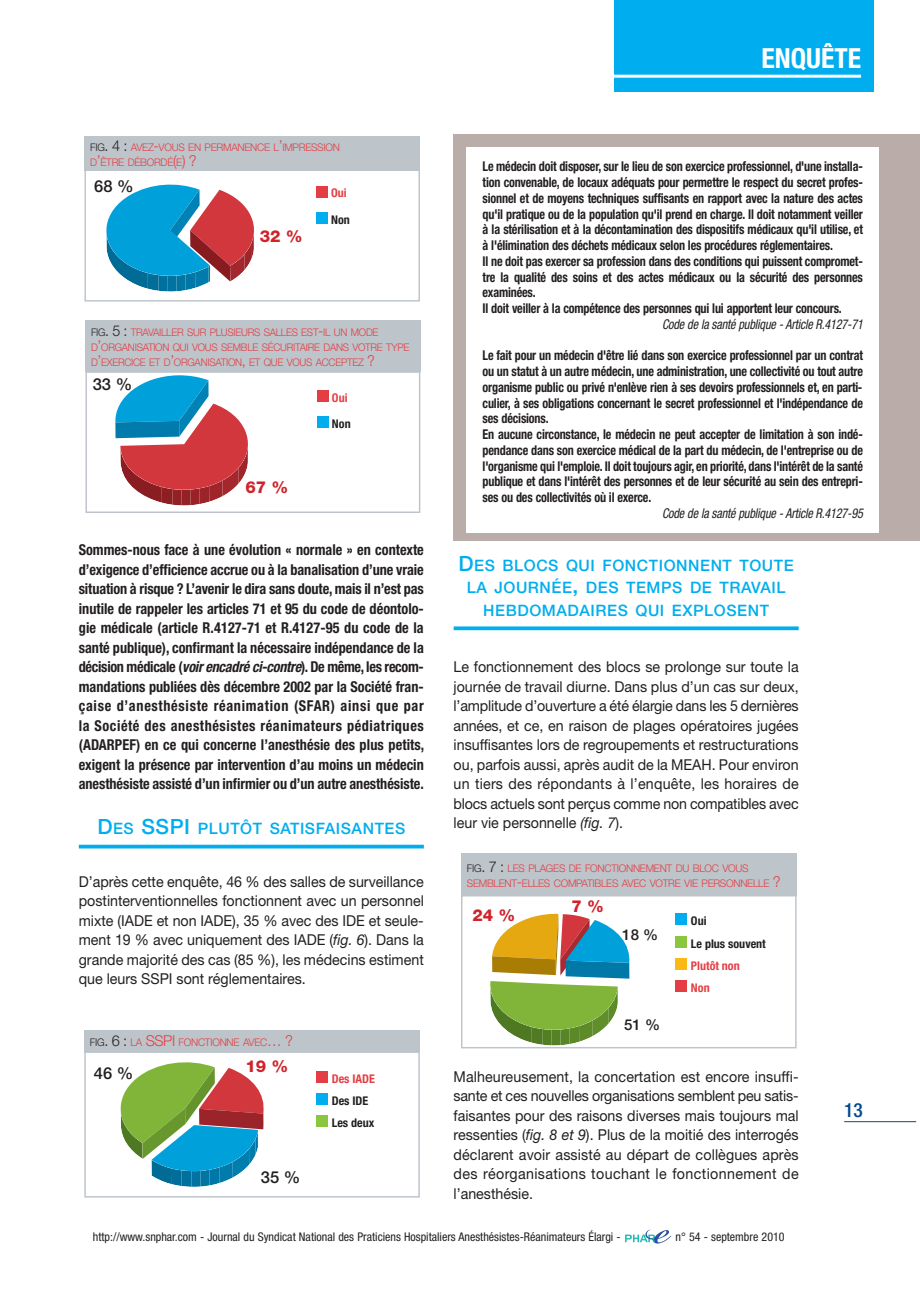
<style>
.page{position:relative;width:920px;height:1290px;background:#fff}
.page>*{position:absolute;margin:0;border:0;box-sizing:border-box;transform-origin:0 0}
.t1{font:700 condensed 27.75px "Helvetica Neue";color:#fff}
.t2{font:500 condensed 19.5px "Helvetica Neue";color:#014990}
.t3{font:800 16.5px "Helvetica Neue";color:#cf232a}
.t4{font:500 16.5px "Helvetica Neue";color:#231f20}
.t5{font:500 15.75px/22.5px "Helvetica Neue";letter-spacing:.035em;color:#00aeef;text-align:center}
.t6{font:15px/19.5px "Helvetica Neue";color:#231f20;text-align:justify;scale:.95 1}
.t7{font:700 condensed 15px/19.5px "Helvetica Neue";letter-spacing:-.005em;color:#231f20;text-align:justify;scale:.95 1}
.t8{font:500 15px "Helvetica Neue";color:#231f20}
.t9{font:700 condensed 13.5px/15.8px "Helvetica Neue";letter-spacing:-.015em;color:#231f20;scale:.9 1}
.t10{font:italic condensed 13.5px "Helvetica Neue";letter-spacing:-.01em;color:#231f20;scale:.9 1}
.t11{font:condensed 12px "Helvetica Neue";color:#231f20}
.t12{font:700 condensed 12px/22.4px "Helvetica Neue";color:#231f20}
.t13{font:700 condensed 12px/22.4px "Helvetica Neue";color:#e43e44}
.t14{font:300 10.5px/15px "Helvetica Neue";letter-spacing:-.025em;color:#e43e44}
.t15{font:300 10.5px/15px "Helvetica Neue";letter-spacing:-.025em;color:#e43e44;scale:.95 1}
.s1{color:#231f20}
.s2{font-size:15px;color:#231f20}
.s3{font-size:15px}
.s4{font-style:italic}
.s5{font-size:21px}
</style>
<div class="page">
<hr style="left:79px;top:845px;width:345px;height:3px;background:#00aeef">
<svg style="left:454px;top:626px;width:345px;height:4px"></svg>
<hr style="left:844px;top:1121px;width:72px;height:1px;background:#014990">
<svg style="left:625px;top:1229px;width:46px;height:14px"></svg>
<div style="left:614px;top:0;width:259px;height:92px;background:#00aeef"></div>
<hr style="left:576px;top:75px;width:285px;height:3px;background:#fff">
<div style="left:84px;top:167px;width:336px;height:135px;border:1px solid #bdc4ca"></div>
<svg style="left:106px;top:184px;width:148px;height:108px"></svg>
<div style="left:316px;top:186px;width:11px;height:11px;background:#e43e44"></div>
<div style="left:316px;top:212px;width:11px;height:12px;background:#00aeef"></div>
<div style="left:84px;top:136px;width:336px;height:35px;background:#bdc4ca"></div>
<div style="left:85px;top:321px;width:336px;height:51px;background:#bdc4ca"></div>
<div style="left:85px;top:371px;width:335px;height:142px;border:1px solid #bdc4ca"></div>
<div style="left:317px;top:390px;width:11px;height:12px;background:#e43e44"></div>
<div style="left:317px;top:417px;width:11px;height:11px;background:#00aeef"></div>
<svg style="left:115px;top:375px;width:133px;height:130px"></svg>
<div style="left:84px;top:1030px;width:336px;height:23px;background:#bdc4ca"></div>
<div style="left:84px;top:1051px;width:336px;height:146px;border:1px solid #bdc4ca"></div>
<div style="left:316px;top:1071px;width:12px;height:11px;background:#e43e44"></div>
<div style="left:316px;top:1093px;width:12px;height:12px;background:#00aeef"></div>
<div style="left:316px;top:1115px;width:12px;height:12px;background:#8bc63e"></div>
<svg style="left:120px;top:1062px;width:144px;height:125px"></svg>
<div style="left:454px;top:135px;width:466px;height:406px;background:#b9aca9"></div>
<div style="left:467px;top:147px;width:412px;height:385px;background:#fff"></div>
<div style="left:461px;top:853px;width:336px;height:43px;background:#bdc4ca"></div>
<div style="left:461px;top:895px;width:336px;height:153px;border:1px solid #bdc4ca"></div>
<div style="left:675px;top:913px;width:12px;height:12px;background:#00aeef"></div>
<div style="left:675px;top:936px;width:12px;height:12px;background:#8bc63e"></div>
<div style="left:675px;top:958px;width:12px;height:12px;background:#fcb814"></div>
<div style="left:675px;top:980px;width:12px;height:12px;background:#e43e44"></div>
<svg style="left:490px;top:913px;width:140px;height:132px"></svg>
<p class="t14" style="left:90px;top:141px;width:251px"><span class="s1">FIG</span><span class="s2">. 4 :</span> AVEZ<span class="s3">-</span>VOUS EN PERMANENCE L<span class="s3">’</span>IMPRESSION<br>D<span class="s3">’</span>ÊTRE DÉBORDÉ<span class="s3">(</span>E<span class="s3">) ?</span></p>
<p class="t4" style="left:94px;top:180px;width:41px">68 %</p>
<p class="t3" style="left:260px;top:230px;width:44px">32 %</p>
<p class="t13" style="left:331px;top:183px;width:17px">Oui</p>
<p class="t12" style="left:331px;top:209px;width:20px">Non</p>
<p class="t15" style="left:91px;top:325px;width:337px"><span class="s1">FIG</span><span class="s2">. 5 :</span> TRAVAILLER SUR PLUSIEURS SALLES EST<span class="s3">-</span>IL UN MODE<br>D<span class="s3">’</span>ORGANISATION QUI VOUS SEMBLE SÉCURITAIRE DANS VOTRE TYPE<br>D<span class="s3">’</span>EXERCICE ET D<span class="s3">’</span>ORGANISATION<span class="s3">,</span> ET QUE VOUS ACCEPTEZ <span class="s3">?</span></p>
<p class="t13" style="left:332px;top:387px;width:17px">Oui</p>
<p class="t12" style="left:332px;top:414px;width:20px">Non</p>
<p class="t4" style="left:93px;top:378px;width:41px">33 %</p>
<p class="t3" style="left:245px;top:481px;width:44px">67 %</p>
<p class="t7" style="left:79px;top:541px;width:365px">Sommes-nous face à une évolution « normale » en contexte d’exigence d’efficience accrue ou à la banalisation d’une vraie situation à risque ? L’avenir le dira sans doute, mais il n’est pas inutile de rappeler les articles 71 et 95 du code de déontolo&shy;gie médicale (article R.4127-71 et R.4127-95 du code de la santé publique), confirmant la nécessaire indépendance de la décision médicale (<span class="s4">voir encadré ci-contre</span>). De même, les recom&shy;mandations publiées dès décembre 2002 par la Société fran&shy;çaise d’anesthésiste réanimation (SFAR) ainsi que par la Société des anesthésistes réanimateurs pédiatriques (ADARPEF) en ce qui concerne l’anesthésie des plus petits, exigent la présence par intervention d’au moins un médecin anesthésiste assisté d’un infirmier ou d’un autre anesthésiste.</p>
<p class="t5" style="left:97px;top:819px;width:309px"><span class="s5">D</span>ES <span class="s5">SSPI</span> PLUTÔT SATISFAISANTES</p>
<p class="t6" style="left:79px;top:873px;width:365px">D’après cette enquête, 46 % des salles de surveillance postinterventionnelles fonctionnent avec un personnel mixte (IADE et non IADE), 35 % avec des IDE et seule&shy;ment 19 % avec uniquement des IADE (<span class="s4">fig. 6</span>). Dans la grande majorité des cas (85 %), les médecins estiment que leurs SSPI sont réglementaires.</p>
<p class="t14" style="left:90px;top:1036px;width:204px"><span class="s1">FIG</span><span class="s2">. 6 :</span> LA <span class="s3">SSPI</span> FONCTIONNE AVEC<span class="s3">… ?</span></p>
<p class="t3" style="left:246px;top:1060px;width:44px">19 %</p>
<p class="t4" style="left:94px;top:1067px;width:41px">46 %</p>
<p class="t13" style="left:332px;top:1068px;width:45px">Des IADE</p>
<p class="t12" style="left:332px;top:1090px;width:44px">Des IDE<br>Les deux</p>
<p class="t4" style="left:261px;top:1171px;width:41px">35 %</p>
<h1 class="t1" style="left:761px;top:48px;width:101px">ENQUÊTE</h1>
<p class="t9" style="left:483px;top:160px;width:424px">Le médecin doit disposer, sur le lieu de son exercice professionnel, d'une installa&shy;tion convenable, de locaux adéquats pour permettre le respect du secret profes&shy;sionnel et de moyens techniques suffisants en rapport avec la nature des actes qu'il pratique ou de la population qu'il prend en charge. Il doit notamment veiller à la stérilisation et à la décontamination des dispositifs médicaux qu'il utilise, et à l'élimination des déchets médicaux selon les procédures réglementaires.<br>Il ne doit pas exercer sa profession dans des conditions qui puissent compromet&shy;tre la qualité des soins et des actes médicaux ou la sécurité des personnes examinées.<br>Il doit veiller à la compétence des personnes qui lui apportent leur concours.</p>
<p class="t10" style="left:662px;top:319px;width:225px">Code de la santé publique - Article R.4127-71</p>
<p class="t9" style="left:483px;top:349px;width:424px">Le fait pour un médecin d'être lié dans son exercice professionnel par un contrat ou un statut à un autre médecin, une administration, une collectivité ou tout autre organisme public ou privé n'enlève rien à ses devoirs professionnels et, en parti&shy;culier, à ses obligations concernant le secret professionnel et l'indépendance de ses décisions.<br>En aucune circonstance, le médecin ne peut accepter de limitation à son indé&shy;pendance dans son exercice médical de la part du médecin, de l'entreprise ou de l'organisme qui l'emploie. Il doit toujours agir, en priorité, dans l'intérêt de la santé publique et dans l'intérêt des personnes et de leur sécurité au sein des entrepri&shy;ses ou des collectivités où il exerce.</p>
<p class="t10" style="left:662px;top:508px;width:225px">Code de la santé publique - Article R.4127-95</p>
<p class="t5" style="left:458px;top:555px;width:337px"><span class="s5">D</span>ES BLOCS QUI FONCTIONNENT TOUTE<br>LA JOURNÉE<span class="s5">,</span> DES TEMPS DE TRAVAIL<br>HEBDOMADAIRES QUI EXPLOSENT</p>
<p class="t6" style="left:454px;top:658px;width:365px">Le fonctionnement des blocs se prolonge sur toute la journée de travail diurne. Dans plus d’un cas sur deux, l’amplitude d’ouverture a été élargie dans les 5 dernières années, et ce, en raison de plages opératoires jugées insuffisantes lors de regroupements et restructurations ou, parfois aussi, après audit de la MEAH. Pour environ un tiers des répondants à l’enquête, les horaires de blocs actuels sont perçus comme non compatibles avec leur vie personnelle <span class="s4">(fig. 7</span>).</p>
<p class="t14" style="left:467px;top:862px;width:315px"><span class="s1">FIG</span><span class="s2">. 7 :</span> LES PLAGES DE FONCTIONNEMENT DU BLOC VOUS<br>SEMBLENT<span class="s3">-</span>ELLES COMPATIBLES AVEC VOTRE VIE PERSONNELLE <span class="s3">?</span></p>
<p class="t3" style="left:472px;top:909px;width:44px">24 %</p>
<p class="t8" style="left:622px;top:929px;width:37px">18 %</p>
<p class="t3" style="left:571px;top:900px;width:34px">7 %</p>
<p class="t12" style="left:691px;top:911px;width:76px">Oui<br>Le plus souvent</p>
<p class="t13" style="left:691px;top:955px;width:50px">Plutôt non<br>Non</p>
<p class="t8" style="left:624px;top:1019px;width:37px">51 %</p>
<p class="t6" style="left:454px;top:1068px;width:365px">Malheureusement, la concertation est encore insuffi&shy;sante et ces nouvelles organisations semblent peu satis&shy;faisantes pour des raisons diverses mais toujours mal ressenties (<span class="s4">fig. 8 et 9</span>). Plus de la moitié des interrogés déclarent avoir assisté au départ de collègues après des réorganisations touchant le fonctionnement de l’anesthésie.</p>
<h2 class="t2" style="left:844px;top:1103px;width:20px">13</h2>
<p class="t11" style="left:93px;top:1233px;width:529px">http://www.snphar.com - Journal du Syndicat National des Praticiens Hospitaliers Anesthésistes-Réanimateurs Élargi -</p>
<p class="t11" style="left:676px;top:1233px;width:110px">n° 54 - septembre 2010</p>
</div>
